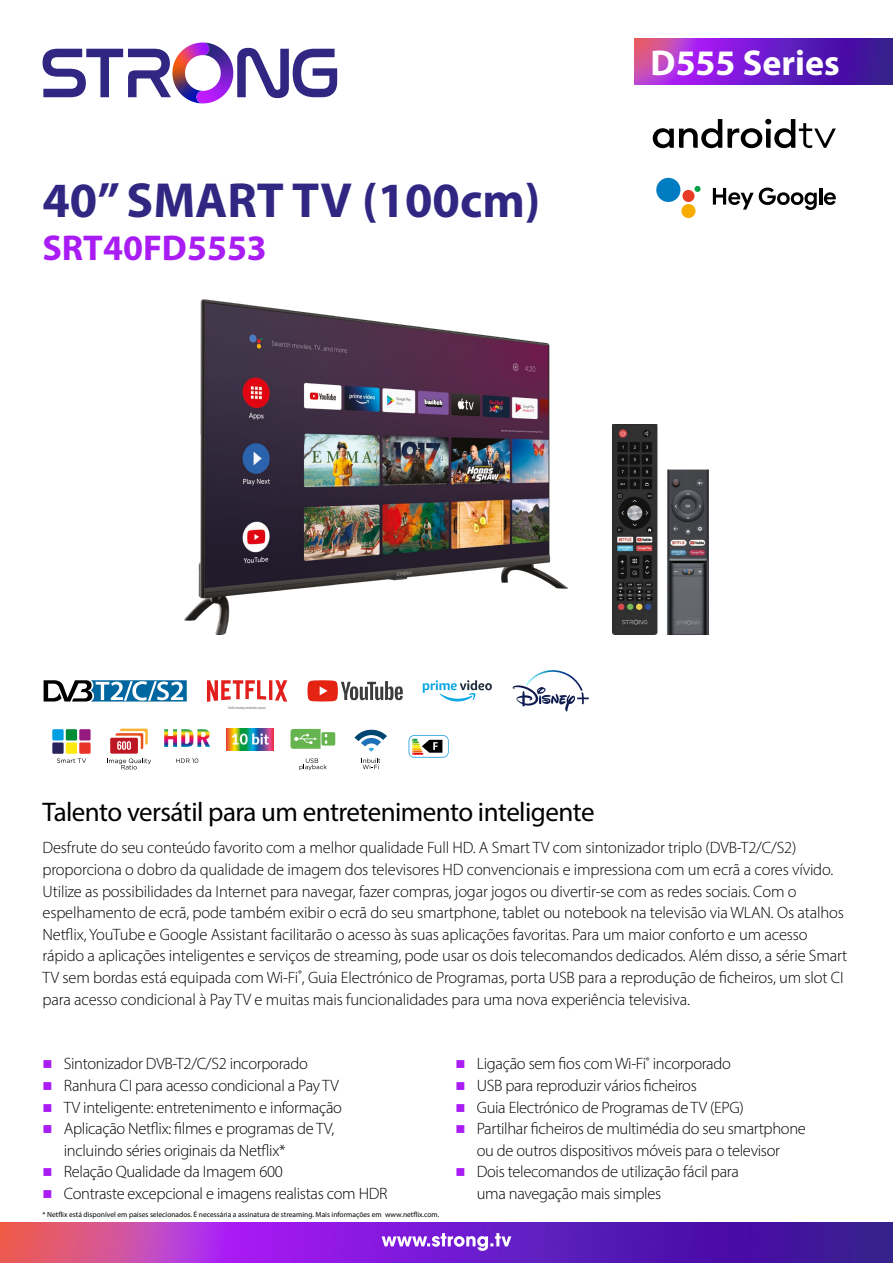
<style>
.page{position:relative;width:893px;height:1263px;background:#fff}
.page>*{position:absolute;margin:0;border:0;box-sizing:border-box;transform-origin:0 0}
.t1{font:700 49.5px "Myriad Pro";color:#312782}
.t2{font:700 36px "Myriad Pro";color:#a91cf4}
.t3{font:700 36px "Myriad Pro";color:#fff}
.t4{font:27px "Myriad Pro";letter-spacing:-.02em;color:#000}
.t5{font:300 16.5px/21.6px "Myriad Pro";letter-spacing:-.01em;color:#000}
.t6{font:7.5px "Myriad Pro";color:#000}
.t7{font:700 3.45px "Gotham";color:#878787;scale:.53 1}
</style>
<div class="page">
<svg style="left:237px;top:48px;width:100px;height:50px"></svg>
<svg style="left:43px;top:43px;width:178px;height:60px"></svg>
<img style="left:634px;top:39px;width:259px;height:45px">
<img style="left:0;top:1222px;width:893px;height:41px">
<svg style="left:382px;top:1233px;width:129px;height:18px"></svg>
<svg style="left:694px;top:186px;width:6px;height:6px"></svg>
<div style="left:682px;top:190px;width:12px;height:12px;background:#e73b25;border-radius:50%"></div>
<div style="left:681px;top:204px;width:14px;height:14px;background:#f8ac00;border-radius:50%"></div>
<div style="left:656px;top:178px;width:24px;height:24px;background:#007cc2;border-radius:50%"></div>
<svg style="left:713px;top:188px;width:104px;height:22px"></svg>
<hr style="left:819px;top:188px;width:3px;height:17px;background:#000">
<svg style="left:824px;top:192px;width:12px;height:13px"></svg>
<svg style="left:653px;top:119px;width:183px;height:29px"></svg>
<img style="left:612px;top:424px;width:96px;height:211px">
<img style="left:184px;top:300px;width:384px;height:335px">
<svg style="left:44px;top:680px;width:143px;height:21px"></svg>
<svg style="left:307px;top:680px;width:96px;height:21px"></svg>
<svg style="left:207px;top:680px;width:80px;height:22px"></svg>
<svg style="left:423px;top:680px;width:69px;height:21px"></svg>
<svg style="left:513px;top:670px;width:76px;height:42px"></svg>
<img style="left:227px;top:728px;width:46px;height:22px">
<svg style="left:299px;top:758px;width:28px;height:12px"></svg>
<svg style="left:291px;top:729px;width:44px;height:20px"></svg>
<svg style="left:362px;top:758px;width:18px;height:11px"></svg>
<svg style="left:354px;top:730px;width:33px;height:22px"></svg>
<svg style="left:57px;top:758px;width:29px;height:5px"></svg>
<div style="left:52px;top:729px;width:12px;height:11px;background:#009fe3"></div>
<div style="left:66px;top:729px;width:11px;height:11px;background:#008d36"></div>
<div style="left:79px;top:729px;width:12px;height:11px;background:#951b81"></div>
<div style="left:52px;top:742px;width:12px;height:12px;background:#29235c"></div>
<div style="left:66px;top:742px;width:11px;height:12px;background:#fcea10"></div>
<div style="left:79px;top:742px;width:12px;height:12px;background:#e7332a"></div>
<svg style="left:176px;top:758px;width:22px;height:5px"></svg>
<svg style="left:164px;top:729px;width:46px;height:18px"></svg>
<svg style="left:107px;top:758px;width:44px;height:11px"></svg>
<div style="left:110px;top:738px;width:28px;height:16px;background:#be1622;border-radius:2px"></div>
<svg style="left:116px;top:729px;width:32px;height:21px"></svg>
<svg style="left:409px;top:735px;width:40px;height:22px"></svg>
<h1 class="t1" style="left:43px;top:168px;width:499px">40’’ SMART TV (100cm)</h1>
<h2 class="t2" style="left:43px;top:224px;width:226px">SRT40FD5553</h2>
<h2 class="t3" style="left:651px;top:39px;width:191px">D555 Series</h2>
<p class="t7" style="left:228px;top:706px;width:73px">*Netflix streaming membership required</p>
<h3 class="t4" style="left:43px;top:795px;width:554px">Talento versátil para um entretenimento inteligente</h3>
<p class="t5" style="left:43px;top:837px;width:806px">Desfrute do seu conteúdo favorito com a melhor qualidade Full HD. A Smart TV com sintonizador triplo (DVB-T2/C/S2) proporciona o dobro da qualidade de imagem dos televisores HD convencionais e impressiona com um ecrã a cores vívido.<br>Utilize as possibilidades da Internet para navegar, fazer compras, jogar jogos ou divertir-se com as redes sociais. Com o espelhamento de ecrã, pode também exibir o ecrã do seu smartphone, tablet ou notebook na televisão via WLAN. Os atalhos Netflix, YouTube e Google Assistant facilitarão o acesso às suas aplicações favoritas. Para um maior conforto e um acesso rápido a aplicações inteligentes e serviços de streaming, pode usar os dois telecomandos dedicados. Além disso, a série Smart TV sem bordas está equipada com Wi-Fi<sup>®</sup>, Guia Electrónico de Programas, porta USB para a reprodução de ficheiros, um slot CI para acesso condicional à Pay TV e muitas mais funcionalidades para uma nova experiência televisiva.</p>
<p class="t5" style="left:64px;top:1053px;width:325px">Sintonizador DVB-T2/C/S2 incorporado<br>Ranhura CI para acesso condicional a Pay TV<br>TV inteligente: entretenimento e informação Aplicação Netflix: filmes e programas de TV, incluindo séries originais da Netflix*<br>Relação Qualidade da Imagem 600<br>Contraste excepcional e imagens realistas com HDR</p>
<p class="t5" style="left:477px;top:1053px;width:331px">Ligação sem fios com Wi-Fi<sup>®</sup> incorporado<br>USB para reproduzir vários ficheiros<br>Guia Electrónico de Programas de TV (EPG)<br>Partilhar ficheiros de multimédia do seu smartphone ou de outros dispositivos móveis para o televisor Dois telecomandos de utilização fácil para<br>uma navegação mais simples</p>
<p class="t6" style="left:43px;top:1210px;width:398px">* Netflix está disponível em países selecionados. É necessária a assinatura de streaming. Mais informações em www.netflix.com.</p>
</div>
